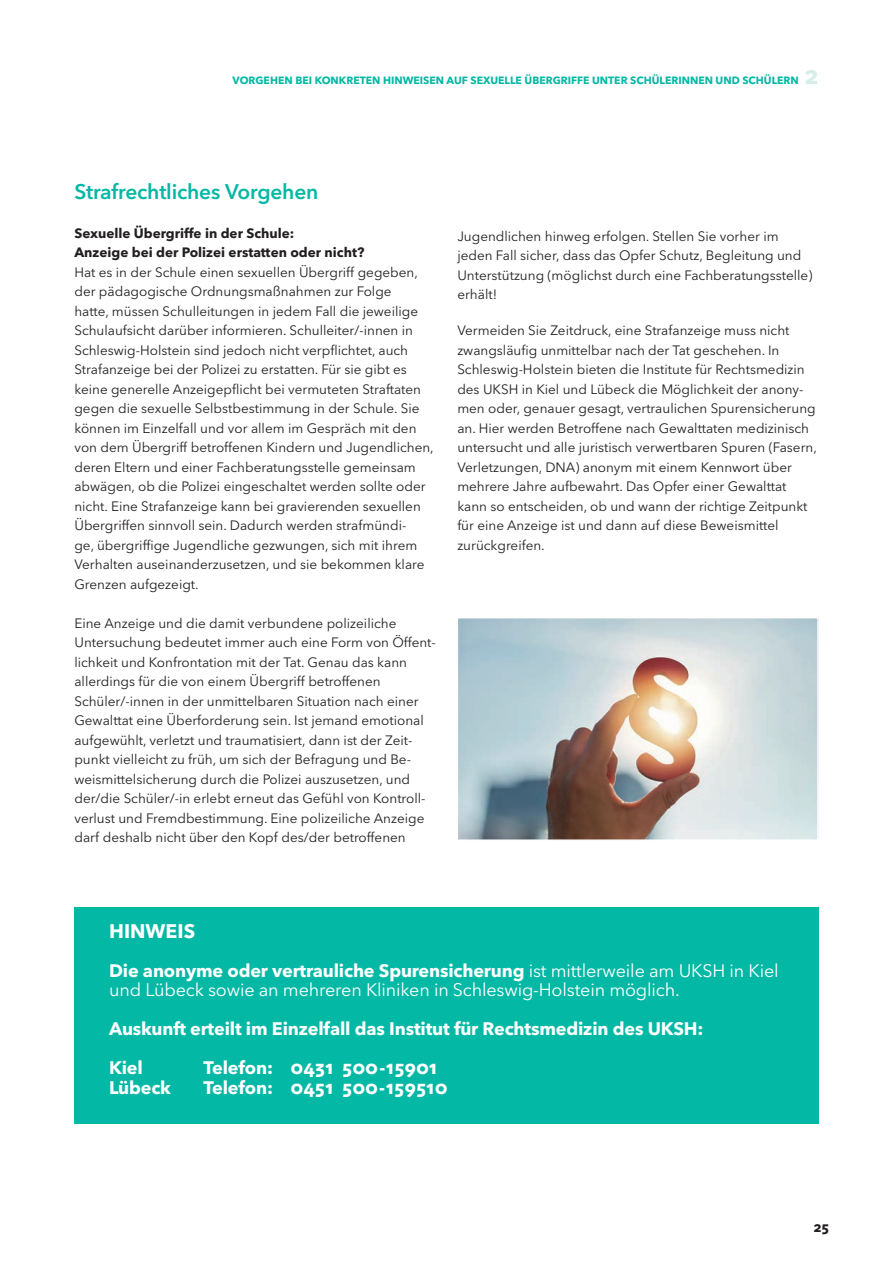
<style>
.page{position:relative;width:893px;height:1263px;background:#fff}
.page>*{position:absolute;margin:0;border:0;box-sizing:border-box;transform-origin:0 0}
.t1{font:700 24px "Avenir Next LT Pro";color:#d6ede9}
.t2{font:600 21px "Avenir Next LT Pro";letter-spacing:-.01em;color:#03b8a4}
.t3{font:700 19.5px "Avenir Next LT Pro";color:#fff}
.t4{font:18px/19.5px "Avenir Next LT Pro";letter-spacing:-.01em;color:#fff}
.t5{font:700 18px "Avenir Next LT Pro";letter-spacing:-.01em;color:#fff}
.t6{font:13.5px/19.5px "Avenir Next LT Pro";color:#231f20}
.t7{font:700 13.5px/19.5px "Avenir Next LT Pro";color:#231f20}
.t8{font:700 10.5px "Avenir Next LT Pro";color:#03b8a4}
.s1{font-weight:700}
</style>
<div class="page">
<div style="left:74px;top:907px;width:745px;height:216px;background:#03b8a4"></div>
<img style="left:460px;top:620px;width:356px;height:218px">
<div style="left:457px;top:617px;width:362px;height:224px;border:2px solid #fff"></div>
<p class="t8" style="left:233px;top:74px;width:568px">VORGEHEN BEI KONKRETEN HINWEISEN AUF SEXUELLE ÜBERGRIFFE UNTER SCHÜLERINNEN UND SCHÜLERN</p>
<h1 class="t1" style="left:804px;top:61px;width:16px">2</h1>
<h3 class="t2" style="left:74px;top:179px;width:246px">Strafrechtliches Vorgehen</h3>
<h4 class="t7" style="left:74px;top:223px;width:291px">Sexuelle Übergriffe in der Schule:<br>Anzeige bei der Polizei erstatten oder nicht?</h4>
<p class="t6" style="left:74px;top:262px;width:361px">Hat es in der Schule einen sexuellen Übergriff gegeben, der pädagogische Ordnungsmaßnahmen zur Folge<br>hatte, müssen Schulleitungen in jedem Fall die jeweilige Schulaufsicht darüber informieren. Schulleiter/-innen in Schleswig-Holstein sind jedoch nicht verpfichtet, auch Strafanzeige bei der Polizei zu erstatten. Für sie gibt es keine generelle Anzeigepficht bei vermuteten Straftaten gegen die sexuelle Selbstbestimmung in der Schule. Sie können im Einzelfall und vor allem im Gespräch mit den von dem Übergriff betroffenen Kindern und Jugendlichen, deren Eltern und einer Fachberatungsstelle gemeinsam abwägen, ob die Polizei eingeschaltet werden sollte oder nicht. Eine Strafanzeige kann bei gravierenden sexuellen Übergriffen sinnvoll sein. Dadurch werden strafmündi-<br>ge, übergriffge Jugendliche gezwungen, sich mit ihrem Verhalten auseinanderzusetzen, und sie bekommen klare Grenzen aufgezeigt.</p>
<p class="t6" style="left:74px;top:613px;width:363px">Eine Anzeige und die damit verbundene polizeiliche Untersuchung bedeutet immer auch eine Form von Öffent&shy;lichkeit und Konfrontation mit der Tat. Genau das kann allerdings für die von einem Übergriff betroffenen Schüler/-innen in der unmittelbaren Situation nach einer Gewalttat eine Überforderung sein. Ist jemand emotional aufgewühlt, verletzt und traumatisiert, dann ist der Zeit&shy;punkt vielleicht zu früh, um sich der Befragung und Be&shy;weismittelsicherung durch die Polizei auszusetzen, und der/die Schüler/-in erlebt erneut das Gefühl von Kontroll&shy;verlust und Fremdbestimmung. Eine polizeiliche Anzeige darf deshalb nicht über den Kopf des/der betroffenen</p>
<p class="t6" style="left:457px;top:226px;width:357px">Jugendlichen hinweg erfolgen. Stellen Sie vorher im jeden Fall sicher, dass das Opfer Schutz, Begleitung und Unterstützung (möglichst durch eine Fachberatungsstelle) erhält!</p>
<p class="t6" style="left:457px;top:321px;width:361px">Vermeiden Sie Zeitdruck, eine Strafanzeige muss nicht zwangsläufg unmittelbar nach der Tat geschehen. In Schleswig-Holstein bieten die Institute für Rechtsmedizin des UKSH in Kiel und Lübeck die Möglichkeit der anony&shy;men oder, genauer gesagt, vertraulichen Spurensicherung an. Hier werden Betroffene nach Gewalttaten medizinisch untersucht und alle juristisch verwertbaren Spuren (Fasern, Verletzungen, DNA) anonym mit einem Kennwort über mehrere Jahre aufbewahrt. Das Opfer einer Gewalttat kann so entscheiden, ob und wann der richtige Zeitpunkt für eine Anzeige ist und dann auf diese Beweismittel zurückgreifen.</p>
<h3 class="t3" style="left:109px;top:919px;width:88px">HINWEIS</h3>
<p class="t4" style="left:109px;top:961px;width:671px"><span class="s1">Die anonyme oder vertrauliche Spurensicherung</span> ist mittlerweile am UKSH in Kiel und Lübeck sowie an mehreren Kliniken in Schleswig-Holstein möglich.</p>
<p class="t5" style="left:109px;top:1018px;width:596px">Auskunft erteilt im Einzelfall das Institut für Rechtsmedizin des UKSH:</p>
<p class="t5" style="left:109px;top:1057px;width:35px">Kiel</p>
<p class="t5" style="left:204px;top:1057px;width:235px">Telefon: 0431 500-15901</p>
<p class="t5" style="left:109px;top:1077px;width:63px">Lübeck</p>
<p class="t5" style="left:204px;top:1077px;width:246px">Telefon: 0451 500-159510</p>
<p class="t7" style="left:813px;top:1217px;width:17px">25</p>
</div>
